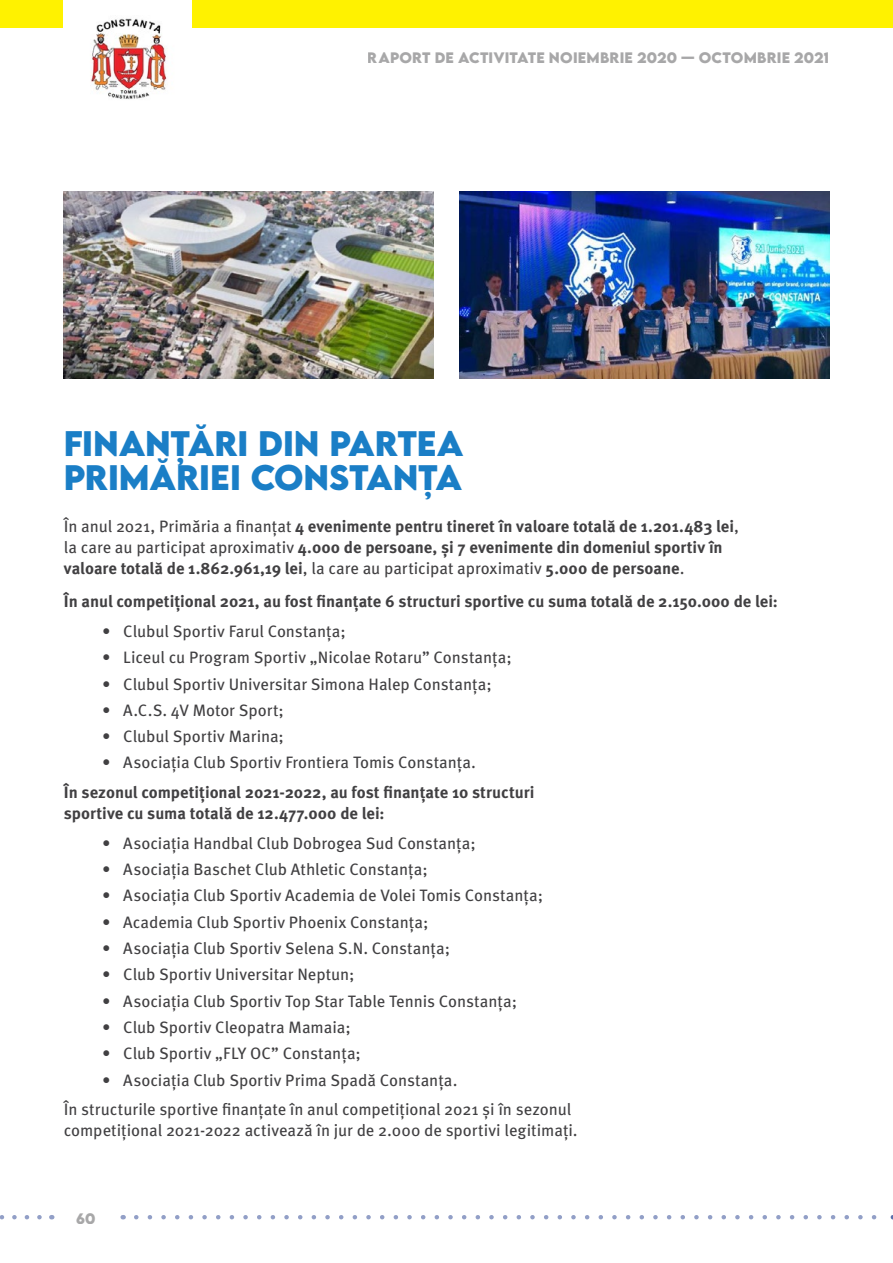
<style>
.page{position:relative;width:893px;height:1263px;background:#fff}
.page>*{position:absolute;margin:0;border:0;box-sizing:border-box;transform-origin:0 0}
.t1{font:700 31.5px/34px "LEMONMILK";letter-spacing:-.01em;color:#1a7ec6}
.t2{font:16.5px/29.5px "Meta Pro";letter-spacing:-.005em;color:#414042}
.t3{font:700 16.5px/21px "Meta Pro";letter-spacing:-.005em;color:#414042}
.t4{font:700 13.5px "LEMONMILK";letter-spacing:.015em;color:#414042}
.s1{font-weight:400}
</style>
<div class="page">
<div style="left:0;top:0;width:893px;height:28px;background:#fff200"></div>
<div style="left:64px;top:0;width:128px;height:85px;background:#fff"></div>
<img style="left:91px;top:18px;width:76px;height:82px">
<svg style="left:136px;top:1215px;width:741px;height:4px"></svg>
<svg style="left:0;top:1215px;width:42px;height:4px"></svg>
<img style="left:64px;top:192px;width:369px;height:186px">
<img style="left:459px;top:192px;width:370px;height:186px">
<p class="t4" style="left:368px;top:49px;width:463px">RAPORT DE ACTIVITATE NOIEMBRIE 2020 — OCTOMBRIE 2021</p>
<h1 class="t1" style="left:64px;top:426px;width:401px">FINANȚĂRI DIN PARTEA<br>PRIMĂRIEI CONSTANȚA</h1>
<p class="t3" style="left:64px;top:515px;width:677px"><span class="s1">În anul 2021, Primăria a finanțat</span> 4 evenimente pentru tineret în valoare totală de 1.201.483 lei<span class="s1">, la care au participat aproximativ</span> 4.000 de persoane, și 7 evenimente din domeniul sportiv în valoare totală de 1.862.961,19 lei<span class="s1">, la care au participat aproximativ</span> 5.000 de persoane<span class="s1">.</span></p>
<p class="t3" style="left:64px;top:590px;width:715px">În anul competițional 2021, au fost finanțate 6 structuri sportive cu suma totală de 2.150.000 de lei:</p>
<p class="t2" style="left:102px;top:615px;width:245px">• Clubul Sportiv Farul Constanța;</p>
<p class="t2" style="left:102px;top:641px;width:411px">• Liceul cu Program Sportiv „Nicolae Rotaru” Constanța;</p>
<p class="t2" style="left:102px;top:668px;width:391px">• Clubul Sportiv Universitar Simona Halep Constanța;</p>
<p class="t2" style="left:102px;top:694px;width:183px">• A.C.S. 4V Motor Sport;</p>
<p class="t2" style="left:102px;top:720px;width:183px">• Clubul Sportiv Marina;</p>
<p class="t2" style="left:102px;top:747px;width:376px">• Asociația Club Sportiv Frontiera Tomis Constanța.</p>
<p class="t3" style="left:64px;top:781px;width:472px">În sezonul competițional 2021-2022, au fost finanțate 10 structuri sportive cu suma totală de 12.477.000 de lei:</p>
<p class="t2" style="left:102px;top:827px;width:375px">• Asociația Handbal Club Dobrogea Sud Constanța;</p>
<p class="t2" style="left:102px;top:853px;width:327px">• Asociația Baschet Club Athletic Constanța;</p>
<p class="t2" style="left:102px;top:880px;width:443px">• Asociația Club Sportiv Academia de Volei Tomis Constanța;</p>
<p class="t2" style="left:102px;top:906px;width:328px">• Academia Club Sportiv Phoenix Constanța;</p>
<p class="t2" style="left:102px;top:932px;width:349px">• Asociația Club Sportiv Selena S.N. Constanța;</p>
<p class="t2" style="left:102px;top:959px;width:254px">• Club Sportiv Universitar Neptun;</p>
<p class="t2" style="left:102px;top:985px;width:416px">• Asociația Club Sportiv Top Star Table Tennis Constanța;</p>
<p class="t2" style="left:102px;top:1011px;width:250px">• Club Sportiv Cleopatra Mamaia;</p>
<p class="t2" style="left:102px;top:1038px;width:260px">• Club Sportiv „FLY OC” Constanța;</p>
<p class="t2" style="left:64px;top:1064px;width:509px;text-indent:38px">• Asociația Club Sportiv Prima Spadă Constanța.<br>În structurile sportive finanțate în anul competițional 2021 și în sezonul</p>
<p class="t2" style="left:64px;top:1114px;width:515px">competițional 2021-2022 activează în jur de 2.000 de sportivi legitimați.</p>
<p class="t4" style="left:76px;top:1209px;width:21px">60</p>
</div>
